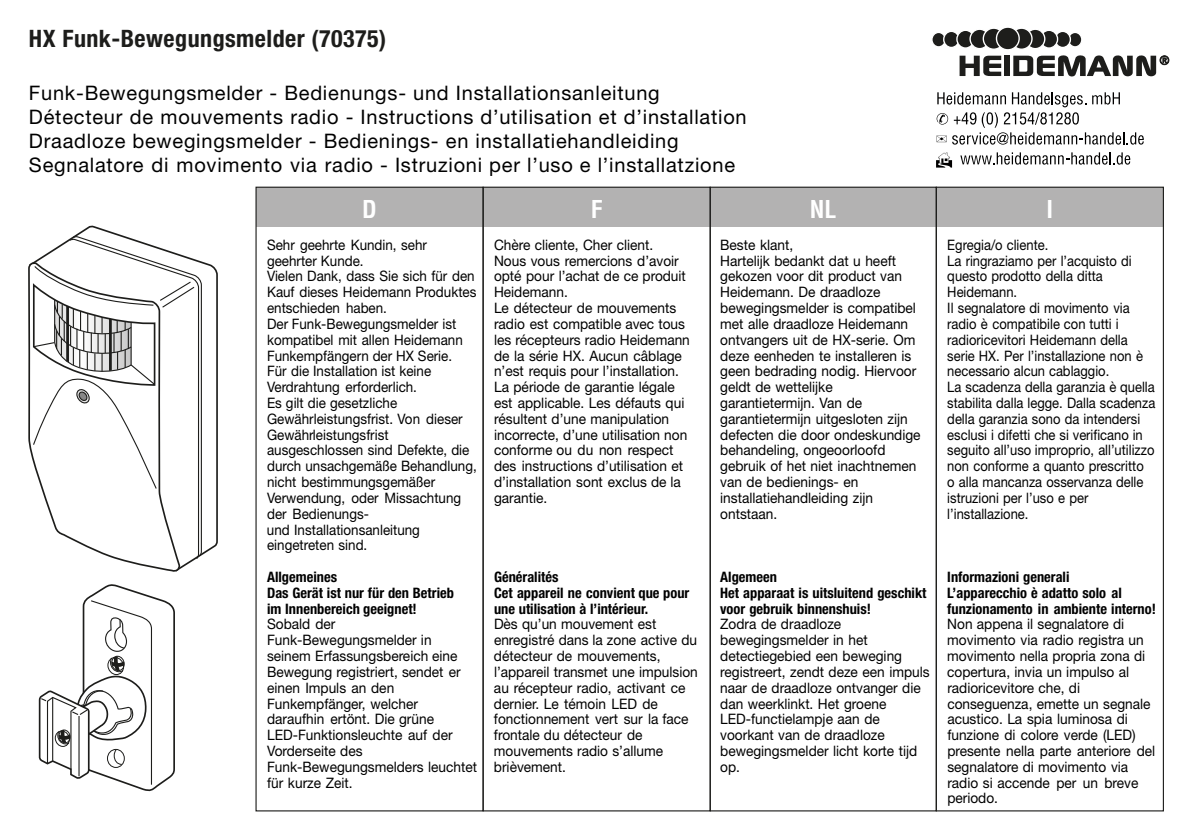
<style>
.page{position:relative;width:1191px;height:840px;background:#fff}
.page>*{position:absolute;margin:0;border:0;box-sizing:border-box;transform-origin:0 0}
.t1{font:700 condensed 24px "Helvetica Neue";letter-spacing:.02em;color:#1d1d1b}
.t2{font:700 condensed 24px "Helvetica";color:#fff}
.t3{font:20px/24px "Helvetica Neue";letter-spacing:.04em;color:#000}
.t4{font:14.4px/15.8px "Helvetica Neue";color:#000;scale:.95 1}
.t5{font:14.4px/15.8px "Helvetica Neue";color:#000;scale:.9 1}
.t6{font:14.4px/15.8px "Helvetica Neue";color:#000;scale:.93 1}
.t7{font:700 condensed 14.4px/15.8px "Helvetica Neue";color:#000}
</style>
<div class="page">
<div style="left:256px;top:187px;width:907px;height:39px;background:#b3b2b2"></div>
<div style="left:935px;top:186px;width:229px;height:625px;border:1px solid #1d1d1b"></div>
<svg style="left:38px;top:584px;width:137px;height:207px"></svg>
<div style="left:58px;top:729px;width:13px;height:14px;border:1px solid #1d1d1b;border-radius:50%"></div>
<svg style="left:33px;top:225px;width:185px;height:347px"></svg>
<svg style="left:28px;top:262px;width:153px;height:309px"></svg>
<svg style="left:71px;top:236px;width:131px;height:321px"></svg>
<svg style="left:69px;top:239px;width:131px;height:321px"></svg>
<svg style="left:32px;top:265px;width:164px;height:224px"></svg>
<svg style="left:936px;top:152px;width:16px;height:15px"></svg>
<svg style="left:960px;top:152px;width:170px;height:12px"></svg>
<svg style="left:936px;top:92px;width:207px;height:52px"></svg>
<svg style="left:959px;top:56px;width:42px;height:20px"></svg>
<div style="left:1004px;top:56px;width:5px;height:20px;background:#1d1d1b"></div>
<div style="left:1068px;top:32px;width:13px;height:15px;background:#1d1d1b;border-radius:50%"></div>
<div style="left:1067px;top:32px;width:15px;height:16px;border:1px solid #fff;border-radius:50%"></div>
<div style="left:1055px;top:31px;width:15px;height:16px;background:#1d1d1b;border-radius:50%"></div>
<div style="left:1054px;top:31px;width:17px;height:17px;border:1px solid #fff;border-radius:50%"></div>
<svg style="left:1040px;top:30px;width:17px;height:18px"></svg>
<div style="left:1039px;top:30px;width:19px;height:19px;border:1px solid #fff;border-radius:50%"></div>
<svg style="left:1025px;top:29px;width:19px;height:20px"></svg>
<div style="left:1025px;top:29px;width:20px;height:20px;border:1px solid #fff;border-radius:50%"></div>
<svg style="left:1011px;top:28px;width:21px;height:21px"></svg>
<div style="left:1010px;top:27px;width:22px;height:23px;border:1px solid #fff;border-radius:50%"></div>
<div style="left:932px;top:32px;width:13px;height:15px;background:#1d1d1b;border-radius:50%"></div>
<div style="left:931px;top:32px;width:15px;height:16px;border:1px solid #fff;border-radius:50%"></div>
<div style="left:943px;top:31px;width:16px;height:16px;background:#1d1d1b;border-radius:50%"></div>
<div style="left:943px;top:31px;width:16px;height:17px;border:1px solid #fff;border-radius:50%"></div>
<div style="left:957px;top:30px;width:17px;height:18px;background:#1d1d1b;border-radius:50%"></div>
<div style="left:956px;top:30px;width:18px;height:19px;border:1px solid #fff;border-radius:50%"></div>
<svg style="left:970px;top:29px;width:19px;height:20px"></svg>
<div style="left:969px;top:29px;width:20px;height:20px;border:1px solid #fff;border-radius:50%"></div>
<svg style="left:983px;top:28px;width:21px;height:21px"></svg>
<div style="left:982px;top:27px;width:22px;height:23px;border:1px solid #fff;border-radius:50%"></div>
<div style="left:996px;top:27px;width:23px;height:23px;background:#1d1d1b;border-radius:50%"></div>
<div style="left:995px;top:26px;width:24px;height:24px;border:1px solid #fff;border-radius:50%"></div>
<svg style="left:1013px;top:55px;width:156px;height:22px"></svg>
<h1 class="t1" style="left:29px;top:24px;width:359px">HX Funk-Bewegungsmelder (70375)</h1>
<p class="t3" style="left:29px;top:80px;width:719px">Funk-Bewegungsmelder - Bedienungs- und Installationsanleitung Détecteur de mouvements radio - Instructions d’utilisation et d’installation Draadloze bewegingsmelder - Bedienings- en installatiehandleiding Segnalatore di movimento via radio - Istruzioni per l’uso e l’installatzione</p>
<h1 class="t2" style="left:362px;top:194px;width:16px">D</h1>
<h1 class="t2" style="left:590px;top:194px;width:13px">F</h1>
<h1 class="t2" style="left:810px;top:194px;width:28px">NL</h1>
<h1 class="t2" style="left:1046px;top:194px;width:8px">I</h1>
<p class="t6" style="left:267px;top:236px;width:227px">Sehr geehrte Kundin, sehr geehrter Kunde.<br>Vielen Dank, dass Sie sich für den<br>Kauf dieses Heidemann Produktes entschieden haben.<br>Der Funk-Bewegungsmelder ist kompatibel mit allen Heidemann<br>Funkempfängern der HX Serie.<br>Für die Installation ist keine<br>Verdrahtung erforderlich.<br>Es gilt die gesetzliche<br>Gewährleistungsfrist. Von dieser<br>Gewährleistungsfrist ausgeschlossen sind Defekte, die durch unsachgemäße Behandlung, nicht bestimmungsgemäßer<br>Verwendung, oder Missachtung der Bedienungs-<br>und Installationsanleitung eingetreten sind.</p>
<p class="t7" style="left:267px;top:568px;width:188px">Allgemeines<br>Das Gerät ist nur für den Betrieb im Innenbereich geeignet!</p>
<p class="t4" style="left:267px;top:616px;width:223px">Sobald der<br>Funk-Bewegungsmelder in seinem Erfassungsbereich eine<br>Bewegung registriert, sendet er einen Impuls an den<br>Funkempfänger, welcher daraufhin ertönt. Die grüne<br>LED-Funktionsleuchte auf der<br>Vorderseite des<br>Funk-Bewegungsmelders leuchtet für kurze Zeit.</p>
<p class="t4" style="left:494px;top:236px;width:208px">Chère cliente, Cher client.<br>Nous vous remercions d’avoir opté pour l’achat de ce produit<br>Heidemann.<br>Le détecteur de mouvements radio est compatible avec tous les récepteurs radio Heidemann de la série HX. Aucun câblage n’est requis pour l’installation.<br>La période de garantie légale est applicable. Les défauts qui résultent d’une manipulation incorrecte, d’une utilisation non conforme ou du non respect des instructions d’utilisation et d’installation sont exclus de la garantie.</p>
<p class="t5" style="left:947px;top:236px;width:233px">Egregia/o cliente.<br>La ringraziamo per l’acquisto di questo prodotto della ditta<br>Heidemann.<br>Il segnalatore di movimento via radio è compatibile con tutti i radioricevitori Heidemann della serie HX. Per l’installazione non è necessario alcun cablaggio.<br>La scadenza della garanzia è quella stabilita dalla legge. Dalla scadenza della garanzia sono da intendersi esclusi i difetti che si verificano in seguito all’uso improprio, all’utilizzo non conforme a quanto prescritto<br>o alla mancanza osservanza delle istruzioni per l’uso e per l’installazione.</p>
<p class="t4" style="left:720px;top:236px;width:212px">Beste klant,<br>Hartelijk bedankt dat u heeft gekozen voor dit product van<br>Heidemann. De draadloze bewegingsmelder is compatibel met alle draadloze Heidemann ontvangers uit de HX-serie. Om deze eenheden te installeren is geen bedrading nodig. Hiervoor geldt de wettelijke garantietermijn. Van de garantietermijn uitgesloten zijn defecten die door ondeskundige behandeling, ongeoorloofd gebruik of het niet inachtnemen van de bedienings- en installatiehandleiding zijn ontstaan.</p>
<p class="t7" style="left:494px;top:568px;width:197px">Généralités<br>Cet appareil ne convient que pour une utilisation à l’intérieur.</p>
<p class="t4" style="left:494px;top:616px;width:216px">Dès qu’un mouvement est enregistré dans la zone active du détecteur de mouvements, l’appareil transmet une impulsion au récepteur radio, activant ce dernier. Le témoin LED de fonctionnement vert sur la face frontale du détecteur de mouvements radio s’allume brièvement.</p>
<p class="t7" style="left:947px;top:568px;width:210px">Informazioni generali<br>L’apparecchio è adatto solo al funzionamento in ambiente interno!</p>
<p class="t4" style="left:947px;top:616px;width:220px">Non appena il segnalatore di movimento via radio registra un movimento nella propria zona di copertura, invia un impulso al radioricevitore che, di conseguenza, emette un segnale acustico. La spia luminosa di funzione di colore verde (LED) presente nella parte anteriore del segnalatore di movimento via radio si accende per un breve periodo.</p>
<p class="t7" style="left:720px;top:568px;width:208px">Algemeen<br>Het apparaat is uitsluitend geschikt voor gebruik binnenshuis!</p>
<p class="t4" style="left:720px;top:616px;width:222px">Zodra de draadloze bewegingsmelder in het detectiegebied een beweging registreert, zendt deze een impuls naar de draadloze ontvanger die dan weerklinkt. Het groene<br>LED-functielampje aan de voorkant van de draadloze bewegingsmelder licht korte tijd op.</p>
</div>
